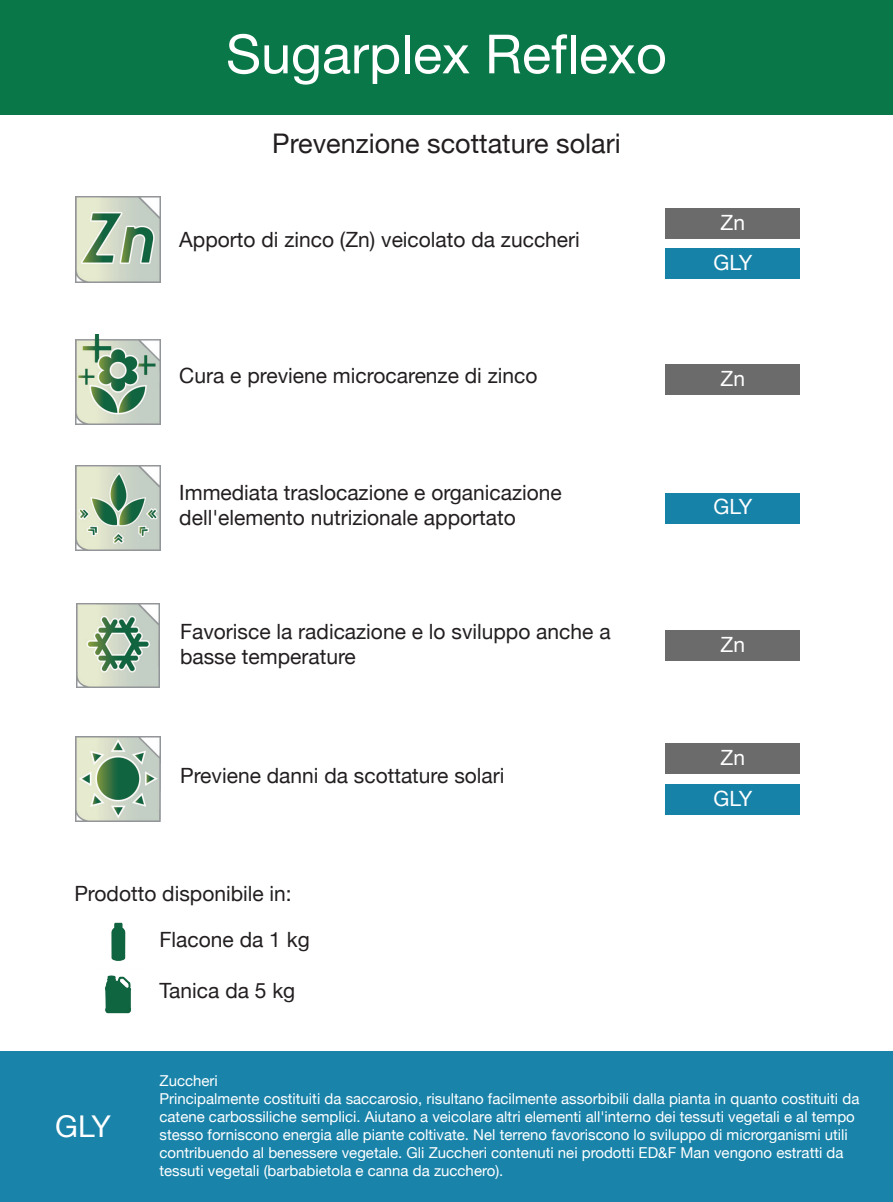
<style>
.page{position:relative;width:893px;height:1202px;background:#fff}
.page>*{position:absolute;margin:0;border:0;box-sizing:border-box;transform-origin:0 0}
.t1{font:54px "Helvetica Neue";color:#fff}
.t2{font:30px "Helvetica Neue";color:#fff}
.t3{font:27px "Helvetica Neue";color:#231f20}
.t4{font:21px/25.2px "Helvetica Neue";color:#231f20}
.t5{font:21px "Helvetica Neue";color:#fff}
.t6{font:15px/18px "Helvetica Neue";color:#fff}
</style>
<div class="page">
<div style="left:0;top:0;width:893px;height:114px;background:#0a7749"></div>
<img style="left:75px;top:334px;width:86px;height:90px">
<img style="left:76px;top:465px;width:85px;height:85px">
<img style="left:105px;top:922px;width:27px;height:92px">
<div style="left:665px;top:208px;width:135px;height:31px;background:#6b6b6b"></div>
<div style="left:665px;top:364px;width:135px;height:30px;background:#6b6b6b"></div>
<div style="left:665px;top:630px;width:135px;height:30px;background:#6b6b6b"></div>
<div style="left:665px;top:742px;width:135px;height:31px;background:#6b6b6b"></div>
<div style="left:665px;top:248px;width:135px;height:31px;background:#1782a8"></div>
<div style="left:665px;top:492px;width:135px;height:31px;background:#1782a8"></div>
<img style="left:75px;top:736px;width:86px;height:84px">
<img style="left:76px;top:603px;width:84px;height:84px">
<img style="left:75px;top:196px;width:86px;height:86px">
<div style="left:665px;top:783px;width:135px;height:31px;background:#1782a8"></div>
<div style="left:0;top:1051px;width:893px;height:150px;background:#1983a9"></div>
<h1 class="t1" style="left:226px;top:15px;width:442px">Sugarplex Reflexo</h1>
<h3 class="t3" style="left:272px;top:124px;width:350px">Prevenzione scottature solari</h3>
<h3 class="t4" style="left:179px;top:228px;width:402px">Apporto di zinco (Zn) veicolato da zuccheri</h3>
<h3 class="t4" style="left:179px;top:364px;width:360px">Cura e previene microcarenze di zinco</h3>
<h3 class="t4" style="left:179px;top:481px;width:384px">Immediata traslocazione e organicazione dell'elemento nutrizionale apportato</h3>
<h3 class="t4" style="left:180px;top:619px;width:432px">Favorisce la radicazione e lo sviluppo anche a basse temperature</h3>
<h3 class="t4" style="left:180px;top:763px;width:326px">Previene danni da scottature solari</h3>
<h3 class="t4" style="left:74px;top:881px;width:219px">Prodotto disponibile in:</h3>
<h3 class="t4" style="left:160px;top:928px;width:152px">Flacone da 1 kg</h3>
<h3 class="t4" style="left:160px;top:979px;width:137px">Tanica da 5 kg</h3>
<h3 class="t5" style="left:721px;top:208px;width:26px">Zn</h3>
<h3 class="t5" style="left:713px;top:247px;width:40px">GLY</h3>
<h3 class="t5" style="left:721px;top:363px;width:26px">Zn</h3>
<h3 class="t5" style="left:713px;top:491px;width:40px">GLY</h3>
<h3 class="t5" style="left:721px;top:629px;width:26px">Zn</h3>
<h3 class="t5" style="left:721px;top:741px;width:26px">Zn</h3>
<h3 class="t5" style="left:713px;top:782px;width:40px">GLY</h3>
<h2 class="t2" style="left:55px;top:1104px;width:57px">GLY</h2>
<p class="t6" style="left:159px;top:1071px;width:701px">Zuccheri<br>Principalmente costituiti da saccarosio, risultano facilmente assorbibili dalla pianta in quanto costituiti da catene carbossiliche semplici. Aiutano a veicolare altri elementi all'interno dei tessuti vegetali e al tempo stesso forniscono energia alle piante coltivate. Nel terreno favoriscono lo sviluppo di microrganismi utili contribuendo al benessere vegetale. Gli Zuccheri contenuti nei prodotti ED&amp;F Man vengono estratti da tessuti vegetali (barbabietola e canna da zucchero).</p>
</div>
